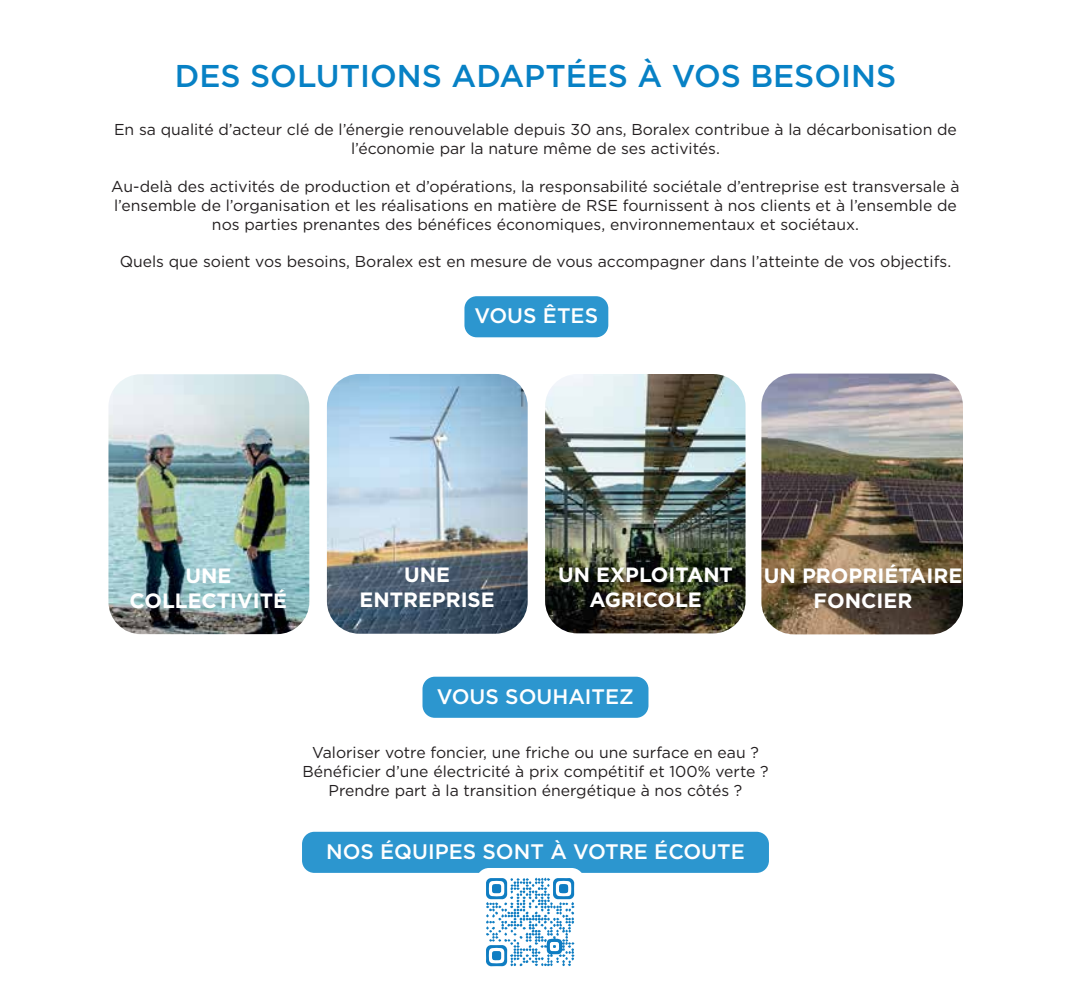
<style>
.page{position:relative;width:1071px;height:1008px;background:#fff}
.page>*{position:absolute;margin:0;border:0;box-sizing:border-box;transform-origin:0 0}
.t1{font:500 31.5px "Gotham";color:#0781c5}
.t2{font:500 21px "Gotham";color:#fff}
.t3{font:700 20.82px/24.8px "Gotham";color:#fff;text-align:center}
.t4{font:700 20.65px/24.8px "Gotham";color:#fff;text-align:center}
.t5{font:15.75px/18.9px "Gotham";color:#231f20;text-align:center}
</style>
<div class="page">
<div style="left:423px;top:677px;width:225px;height:41px;background:#2c96cf;border-radius:12px"></div>
<img style="left:108px;top:374px;width:201px;height:260px">
<img style="left:545px;top:374px;width:201px;height:259px">
<img style="left:327px;top:374px;width:201px;height:260px">
<img style="left:761px;top:374px;width:202px;height:260px">
<div style="left:302px;top:832px;width:467px;height:41px;background:#2c96cf;border-radius:12px"></div>
<div style="left:476px;top:868px;width:108px;height:108px;background:#fff;border-radius:13px"></div>
<svg style="left:486px;top:878px;width:89px;height:88px"></svg>
<div style="left:464px;top:296px;width:144px;height:41px;background:#2c96cf;border-radius:12px"></div>
<h1 class="t1" style="left:175px;top:55px;width:723px">DES SOLUTIONS ADAPTÉES À VOS BESOINS</h1>
<p class="t5" style="left:114px;top:120px;width:844px">En sa qualité d’acteur clé de l’énergie renouvelable depuis 30 ans, Boralex contribue à la décarbonisation de l’économie par la nature même de ses activités.</p>
<p class="t5" style="left:111px;top:176px;width:850px">Au-delà des activités de production et d’opérations, la responsabilité sociétale d’entreprise est transversale à l’ensemble de l’organisation et les réalisations en matière de RSE fournissent à nos clients et à l’ensemble de nos parties prenantes des bénéfices économiques, environnementaux et sociétaux.</p>
<p class="t5" style="left:120px;top:252px;width:833px">Quels que soient vos besoins, Boralex est en mesure de vous accompagner dans l’atteinte de vos objectifs.</p>
<h2 class="t2" style="left:475px;top:302px;width:125px">VOUS ÊTES</h2>
<h3 class="t4" style="left:360px;top:563px;width:137px">UNE<br>ENTREPRISE</h3>
<h3 class="t3" style="left:764px;top:563px;width:200px">UN PROPRIÉTAIRE<br>FONCIER</h3>
<h3 class="t4" style="left:130px;top:563px;width:159px">UNE<br>COLLECTIVITÉ</h3>
<h3 class="t4" style="left:558px;top:562px;width:176px">UN EXPLOITANT<br>AGRICOLE</h3>
<h2 class="t2" style="left:437px;top:682px;width:199px">VOUS SOUHAITEZ</h2>
<p class="t5" style="left:302px;top:743px;width:468px">Valoriser votre foncier, une friche ou une surface en eau ?<br>Bénéficier d’une électricité à prix compétitif et 100% verte ?<br>Prendre part à la transition énergétique à nos côtés ?</p>
<h2 class="t2" style="left:326px;top:838px;width:420px">NOS ÉQUIPES SONT À VOTRE ÉCOUTE</h2>
</div>
